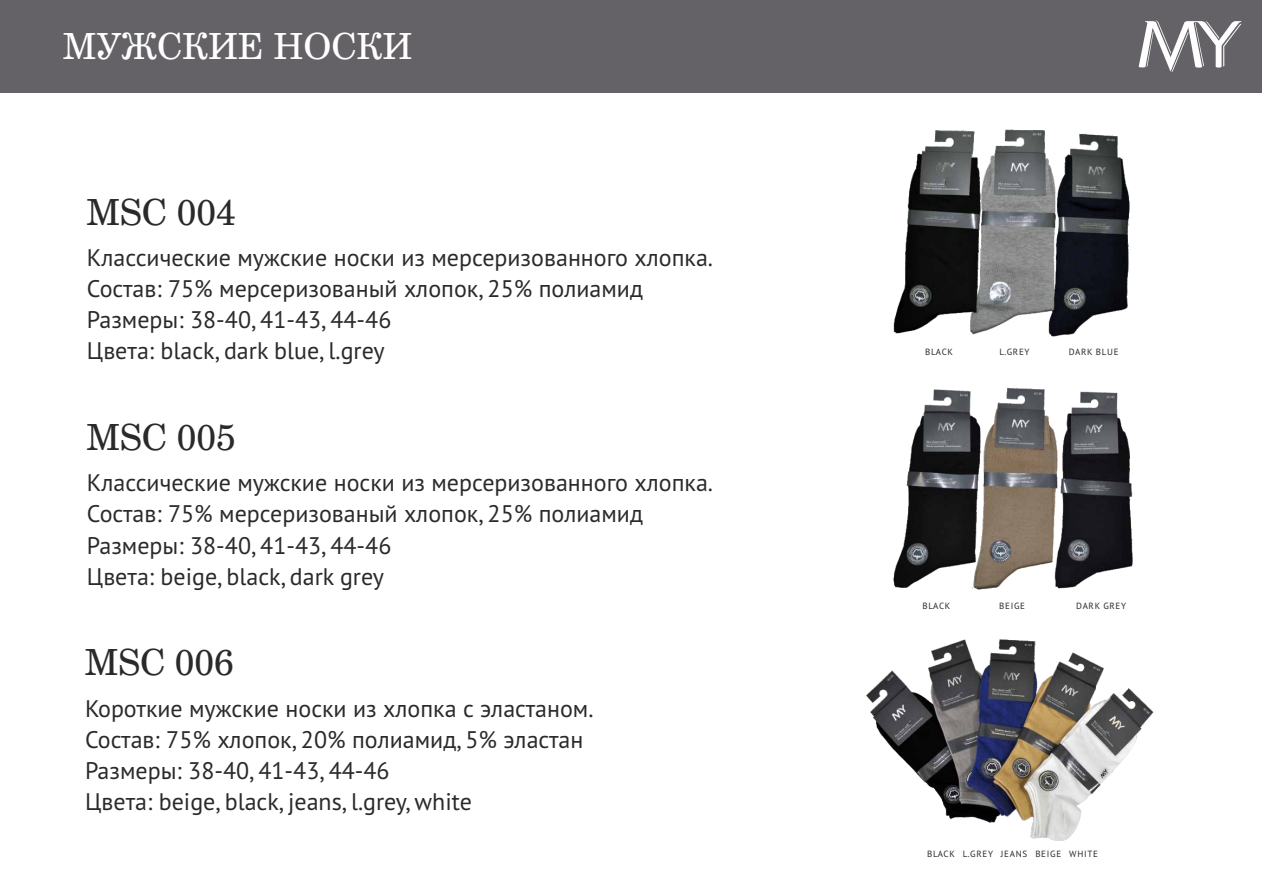
<style>
.page{position:relative;width:1263px;height:893px;background:#fff}
.page>*{position:absolute;margin:0;border:0;box-sizing:border-box;transform-origin:0 0}
.t1{font:36px "Century Schlbk Cyrillic BT";color:#2b2a29}
.t2{font:36px "Century Schlbk Cyrillic BT";color:#fefefe}
.t3{font:24px/31px "PT Sans";color:#2b2a29}
.t4{font:9px "PT Sans";letter-spacing:.08em;color:#2b2a29}
</style>
<div class="page">
<div style="left:0;top:0;width:1262px;height:93px;background:#646266"></div>
<svg style="left:1138px;top:20px;width:103px;height:52px"></svg>
<img style="left:866px;top:639px;width:288px;height:202px">
<img style="left:893px;top:388px;width:240px;height:202px">
<img style="left:893px;top:129px;width:237px;height:208px">
<h1 class="t2" style="left:63px;top:32px;width:351px">МУЖСКИЕ НОСКИ</h1>
<h1 class="t1" style="left:87px;top:197px;width:150px">MSC 004</h1>
<p class="t3" style="left:87px;top:245px;width:628px">Классические мужские носки из мерсеризованного хлопка.<br>Состав: 75% мерсеризованый хлопок, 25% полиамид Размеры: 38-40, 41-43, 44-46<br>Цвета: black, dark blue, l.grey</p>
<h1 class="t1" style="left:87px;top:422px;width:150px">MSC 005</h1>
<p class="t3" style="left:87px;top:470px;width:628px">Классические мужские носки из мерсеризованного хлопка.<br>Состав: 75% мерсеризованый хлопок, 25% полиамид Размеры: 38-40, 41-43, 44-46<br>Цвета: beige, black, dark grey</p>
<h1 class="t1" style="left:85px;top:648px;width:150px">MSC 006</h1>
<p class="t3" style="left:85px;top:695px;width:510px">Короткие мужские носки из хлопка с эластаном.<br>Состав: 75% хлопок, 20% полиамид, 5% эластан Размеры: 38-40, 41-43, 44-46<br>Цвета: beige, black, jeans, l.grey, white</p>
<p class="t4" style="left:925px;top:349px;width:29px">BLACK</p>
<p class="t4" style="left:999px;top:349px;width:32px">L.GREY</p>
<p class="t4" style="left:1069px;top:349px;width:51px">DARK BLUE</p>
<p class="t4" style="left:923px;top:602px;width:29px">BLACK</p>
<p class="t4" style="left:999px;top:602px;width:27px">BEIGE</p>
<p class="t4" style="left:1076px;top:602px;width:51px">DARK GREY</p>
<p class="t4" style="left:927px;top:850px;width:172px">BLACK L.GREY JEANS BEIGE WHITE</p>
</div>
